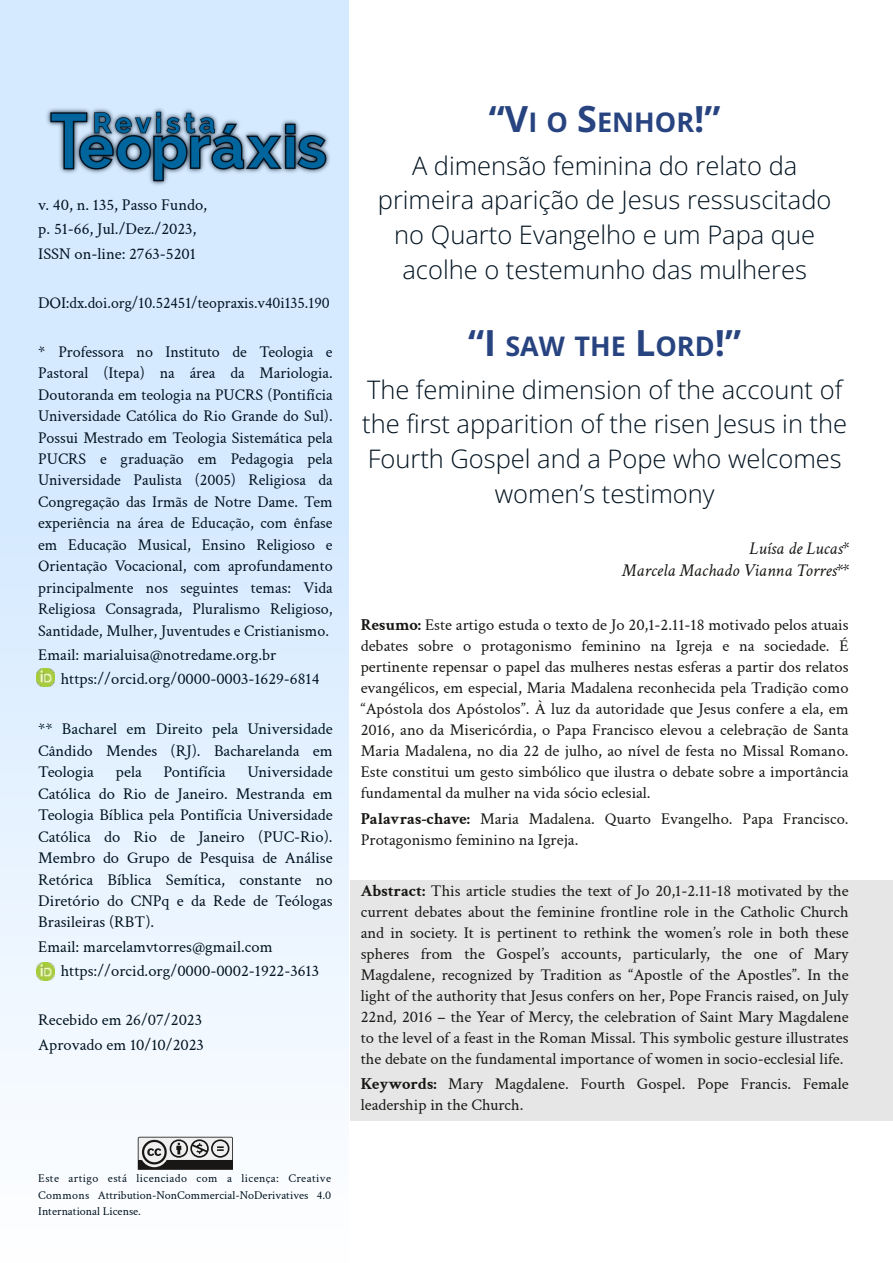
<style>
.page{position:relative;width:893px;height:1263px;background:#fff}
.page>*{position:absolute;margin:0;border:0;box-sizing:border-box;transform-origin:0 0}
.t1{font:700 27px "Open Sans";color:#284480}
.t2{font:300 25.5px/34.8px "Open Sans";color:#00121f;text-align:center}
.t3{font:italic 18px/22.5px "Crimson Text";color:#181715;text-align:right}
.t4{font:16.5px/21px "Crimson Text";color:#181715;text-align:justify}
.t5{font:16.5px/21.5px "Crimson Text";color:#00121f}
.t6{font:12px/16.5px "Crimson Text";color:#00121f;text-align:justify}
.s1{font-size:36px}
.s2{font-weight:700}
</style>
<div class="page">
<div style="left:0;top:0;width:349px;height:1263px;background:#fff;opacity:.2"></div>
<img style="left:39px;top:106px;width:293px;height:81px">
<svg style="left:138px;top:1137px;width:95px;height:33px"></svg>
<div style="left:350px;top:880px;width:543px;height:241px;background:#e6e6e6"></div>
<img style="left:37px;top:669px;width:18px;height:18px">
<img style="left:37px;top:963px;width:18px;height:18px">
<p class="t5" style="left:38px;top:193px;width:170px;line-height:24.5px">v. 40, n. 135, Passo Fundo, p. 51-66, Jul./Dez./2023,<br>ISSN on-line: 2763-5201</p>
<p class="t5" style="left:38px;top:292px;width:293px">DOI:dx.doi.org/10.52451/teopraxis.v40i135.190</p>
<p class="t5" style="left:38px;top:341px;width:296px;text-align:justify">* Professora no Instituto de Teologia e Pastoral (Itepa) na área da Mariologia.<br>Doutoranda em teologia na PUCRS (Pontifícia Universidade Católica do Rio Grande do Sul).<br>Possui Mestrado em Teologia Sistemática pela PUCRS e graduação em Pedagogia pela Universidade Paulista (2005) Religiosa da Congregação das Irmãs de Notre Dame. Tem experiência na área de Educação, com ênfase em Educação Musical, Ensino Religioso e Orientação Vocacional, com aprofundamento principalmente nos seguintes temas: Vida Religiosa Consagrada, Pluralismo Religioso, Santidade, Mulher, Juventudes e Cristianismo.</p>
<p class="t5" style="left:61px;top:643px;width:260px;line-height:24.5px;text-indent:-22px">Email: marialuisa@notredame.org.br https://orcid.org/0000-0003-1629-6814</p>
<p class="t5" style="left:38px;top:719px;width:296px;text-align:justify">** Bacharel em Direito pela Universidade Cândido Mendes (RJ). Bacharelanda em Teologia</p>
<p class="t5" style="left:116px;top:762px;width:28px">pela</p>
<p class="t5" style="left:164px;top:762px;width:64px">Pontifícia</p>
<p class="t5" style="left:38px;top:762px;width:296px;text-align:justify;text-indent:209px">Universidade Católica do Rio de Janeiro. Mestranda em Teologia Bíblica pela Pontifícia Universidade Católica do Rio de Janeiro (PUC-Rio).<br>Membro do Grupo de Pesquisa de Análise Retórica Bíblica Semítica, constante no Diretório do CNPq e da Rede de Teólogas Brasileiras (RBT).</p>
<p class="t5" style="left:61px;top:935px;width:260px;line-height:24.5px;text-indent:-22px">Email: marcelamvtorres@gmail.com https://orcid.org/0000-0002-1922-3613</p>
<p class="t5" style="left:38px;top:1008px;width:167px;line-height:24.5px">Recebido em 26/07/2023<br>Aprovado em 10/10/2023</p>
<p class="t6" style="left:38px;top:1170px;width:294px">Este artigo está licenciado com a licença: Creative Commons Attribution-NonCommercial-NoDerivatives 4.0<br>International License.</p>
<h1 class="t1" style="left:489px;top:104px;width:233px"><span class="s1">“V</span>I O <span class="s1">S</span>ENHOR<span class="s1">!”</span></h1>
<h2 class="t2" style="left:378px;top:147px;width:455px">A dimensão feminina do relato da primeira aparição de Jesus ressuscitado no Quarto Evangelho e um Papa que acolhe o testemunho das mulheres</h2>
<h1 class="t1" style="left:468px;top:328px;width:274px"><span class="s1">“I</span> SAW THE <span class="s1">L</span>ORD<span class="s1">!”</span></h1>
<h2 class="t2" style="left:362px;top:371px;width:486px">The feminine dimension of the account of the first apparition of the risen Jesus in the Fourth Gospel and a Pope who welcomes women’s testimony</h2>
<p class="t3" style="left:622px;top:537px;width:228px">Luísa de Lucas*<br>Marcela Machado Vianna Torres**</p>
<p class="t4" style="left:361px;top:615px;width:489px"><span class="s2">Resumo:</span> Este artigo estuda o texto de Jo 20,1-2.11-18 motivado pelos atuais debates sobre o protagonismo feminino na Igreja e na sociedade. É pertinente repensar o papel das mulheres nestas esferas a partir dos relatos evangélicos, em especial, Maria Madalena reconhecida pela Tradição como “Apóstola dos Apóstolos”. À luz da autoridade que Jesus confere a ela, em 2016, ano da Misericórdia, o Papa Francisco elevou a celebração de Santa Maria Madalena, no dia 22 de julho, ao nível de festa no Missal Romano.<br>Este constitui um gesto simbólico que ilustra o debate sobre a importância fundamental da mulher na vida sócio eclesial.</p>
<p class="t4" style="left:361px;top:808px;width:489px"><span class="s2">Palavras-chave:</span> Maria Madalena. Quarto Evangelho. Papa Francisco.<br>Protagonismo feminino na Igreja.</p>
<p class="t4" style="left:361px;top:880px;width:489px"><span class="s2">Abstract:</span> This article studies the text of Jo 20,1-2.11-18 motivated by the current debates about the feminine frontline role in the Catholic Church and in society. It is pertinent to rethink the women’s role in both these spheres from the Gospel’s accounts, particularly, the one of Mary Magdalene, recognized by Tradition as “Apostle of the Apostles”. In the light of the authority that Jesus confers on her, Pope Francis raised, on July 22nd, 2016 – the Year of Mercy, the celebration of Saint Mary Magdalene to the level of a feast in the Roman Missal. This symbolic gesture illustrates the debate on the fundamental importance of women in socio-ecclesial life.</p>
<p class="t4" style="left:361px;top:1074px;width:489px"><span class="s2">Keywords:</span> Mary Magdalene. Fourth Gospel. Pope Francis. Female leadership in the Church.</p>
</div>
